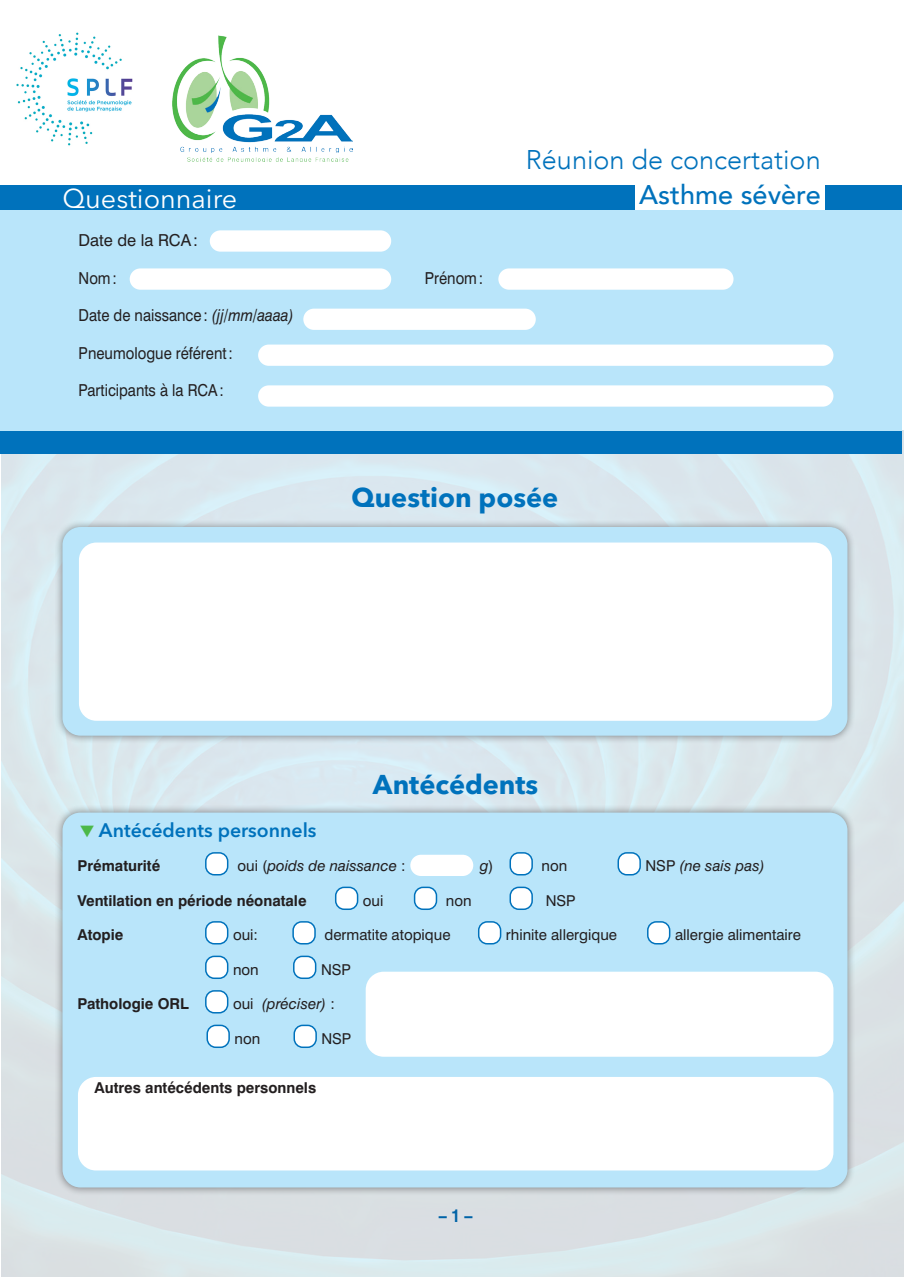
<style>
.page{position:relative;width:910px;height:1280px;background:#fff}
.page>*{position:absolute;margin:0;border:0;box-sizing:border-box;transform-origin:0 0}
.t1{font:700 27px "Avenir Next LT Pro";color:#0072bc}
.t2{font:300 27px "Avenir";color:#0072bc}
.t3{font:27px "Avenir Next LT Pro";color:#fff}
.t4{font:500 27px "Avenir";color:#0072bc}
.t5{font:600 19.5px "Avenir Next LT Pro";color:#0072bc}
.t6{font:700 18px "Swiss 721 BT";color:#0072bc;scale:.9 1}
.t7{font:16.5px "Swiss 721 BT";color:#231f20;scale:.9 1}
.t8{font:16.5px "Swiss 721 BT";color:#231f20}
.t9{font:700 15px "Swiss 721 BT";color:#231f20}
.t10{font:15px "Swiss 721 BT";color:#231f20}
.t11{font:italic 15px "Swiss 721 BT";color:#231f20}
.s1{font-style:italic}
.s2{color:#4cb848}
.s3{font-style:normal}
</style>
<div class="page">
<img style="left:1px;top:430px;width:902px;height:846px">
<div style="left:0;top:200px;width:901px;height:232px;background:#b9e5fa"></div>
<div style="left:54px;top:804px;width:802px;height:392px;background:#231f20;opacity:.5"></div>
<div style="left:63px;top:812px;width:784px;height:375px;background:#b9e5fa;border-radius:18px"></div>
<div style="left:54px;top:519px;width:802px;height:225px;background:#231f20;opacity:.5"></div>
<div style="left:63px;top:527px;width:784px;height:209px;background:#b9e5fa;border-radius:18px"></div>
<div style="left:206px;top:853px;width:22px;height:22px;background:#fff;border-radius:9px"></div>
<div style="left:205px;top:852px;width:23px;height:23px;border:2px solid #0072bc;border-radius:9px"></div>
<div style="left:510px;top:853px;width:22px;height:22px;background:#fff;border-radius:9px"></div>
<div style="left:509px;top:852px;width:24px;height:23px;border:2px solid #0072bc;border-radius:9px"></div>
<div style="left:618px;top:853px;width:22px;height:22px;background:#fff;border-radius:9px"></div>
<div style="left:617px;top:852px;width:24px;height:23px;border:2px solid #0072bc;border-radius:9px"></div>
<div style="left:336px;top:887px;width:22px;height:22px;background:#fff;border-radius:9px"></div>
<div style="left:335px;top:887px;width:23px;height:23px;border:2px solid #0072bc;border-radius:9px"></div>
<div style="left:415px;top:887px;width:21px;height:22px;background:#fff;border-radius:9px"></div>
<div style="left:414px;top:887px;width:23px;height:23px;border:2px solid #0072bc;border-radius:9px"></div>
<div style="left:510px;top:887px;width:22px;height:22px;background:#fff;border-radius:9px"></div>
<div style="left:509px;top:887px;width:24px;height:23px;border:2px solid #0072bc;border-radius:9px"></div>
<div style="left:206px;top:922px;width:22px;height:22px;background:#fff;border-radius:9px"></div>
<div style="left:205px;top:921px;width:23px;height:23px;border:2px solid #0072bc;border-radius:9px"></div>
<div style="left:293px;top:922px;width:22px;height:22px;background:#fff;border-radius:9px"></div>
<div style="left:292px;top:921px;width:24px;height:23px;border:2px solid #0072bc;border-radius:9px"></div>
<div style="left:479px;top:922px;width:22px;height:22px;background:#fff;border-radius:9px"></div>
<div style="left:478px;top:921px;width:23px;height:23px;border:2px solid #0072bc;border-radius:9px"></div>
<div style="left:648px;top:922px;width:22px;height:22px;background:#fff;border-radius:9px"></div>
<div style="left:647px;top:921px;width:23px;height:23px;border:2px solid #0072bc;border-radius:9px"></div>
<div style="left:206px;top:956px;width:22px;height:22px;background:#fff;border-radius:9px"></div>
<div style="left:205px;top:956px;width:23px;height:23px;border:2px solid #0072bc;border-radius:9px"></div>
<div style="left:294px;top:956px;width:22px;height:22px;background:#fff;border-radius:9px"></div>
<div style="left:293px;top:956px;width:23px;height:23px;border:2px solid #0072bc;border-radius:9px"></div>
<div style="left:206px;top:991px;width:22px;height:22px;background:#fff;border-radius:9px"></div>
<div style="left:205px;top:990px;width:23px;height:23px;border:2px solid #0072bc;border-radius:9px"></div>
<div style="left:207px;top:1025px;width:22px;height:22px;background:#fff;border-radius:9px"></div>
<div style="left:206px;top:1025px;width:24px;height:23px;border:2px solid #0072bc;border-radius:9px"></div>
<div style="left:294px;top:1025px;width:22px;height:22px;background:#fff;border-radius:9px"></div>
<div style="left:293px;top:1025px;width:24px;height:23px;border:2px solid #0072bc;border-radius:9px"></div>
<div style="left:79px;top:542px;width:753px;height:179px;background:#fff;border-radius:17px"></div>
<div style="left:410px;top:855px;width:63px;height:21px;background:#fff;border-radius:11px"></div>
<div style="left:366px;top:972px;width:467px;height:85px;background:#fff;border-radius:18px"></div>
<div style="left:78px;top:1077px;width:755px;height:93px;background:#fff;border-radius:18px"></div>
<div style="left:130px;top:268px;width:261px;height:22px;background:#fff;border-radius:11px"></div>
<div style="left:258px;top:345px;width:575px;height:21px;background:#fff;border-radius:11px"></div>
<div style="left:258px;top:385px;width:575px;height:22px;background:#fff;border-radius:11px"></div>
<div style="left:498px;top:268px;width:235px;height:22px;background:#fff;border-radius:11px"></div>
<div style="left:210px;top:230px;width:181px;height:22px;background:#fff;border-radius:11px"></div>
<div style="left:303px;top:309px;width:233px;height:21px;background:#fff;border-radius:11px"></div>
<img style="left:173px;top:35px;width:180px;height:127px">
<div style="left:0;top:186px;width:901px;height:24px;background:#0072bc"></div>
<div style="left:635px;top:184px;width:190px;height:26px;background:#fff"></div>
<div style="left:0;top:431px;width:901px;height:23px;background:#0072bc"></div>
<img style="left:16px;top:32px;width:117px;height:114px">
<h1 class="t3" style="left:63px;top:182px;width:176px">Questionnaire</h1>
<p class="t8" style="left:79px;top:230px;width:121px">Date de la RCA:</p>
<p class="t7" style="left:79px;top:268px;width:44px">Nom:</p>
<p class="t7" style="left:425px;top:268px;width:66px">Prénom:</p>
<p class="t7" style="left:79px;top:305px;width:241px">Date de naissance: <span class="s1">(jj/mm/aaaa)</span></p>
<p class="t7" style="left:79px;top:343px;width:173px">Pneumologue référent:</p>
<p class="t7" style="left:79px;top:380px;width:163px">Participants à la RCA:</p>
<h1 class="t2" style="left:526px;top:143px;width:296px">Réunion de concertation</h1>
<h1 class="t4" style="left:639px;top:171px;width:183px">Asthme sévère</h1>
<h1 class="t1" style="left:352px;top:481px;width:208px">Question posée</h1>
<h1 class="t1" style="left:373px;top:768px;width:167px">Antécédents</h1>
<h2 class="t5" style="left:80px;top:818px;width:238px"><span class="s2">▼</span> Antécédents personnels</h2>
<p class="t9" style="left:77px;top:856px;width:84px">Prématurité</p>
<p class="t11" style="left:238px;top:856px;width:170px"><span class="s3">oui (</span>poids de naissance <span class="s3">:</span></p>
<p class="t11" style="left:480px;top:856px;width:15px">g<span class="s3">)</span></p>
<p class="t10" style="left:542px;top:856px;width:27px">non</p>
<p class="t11" style="left:645px;top:856px;width:121px"><span class="s3">NSP</span> (ne sais pas)</p>
<p class="t9" style="left:77px;top:891px;width:231px">Ventilation en période néonatale</p>
<p class="t10" style="left:363px;top:891px;width:22px">oui</p>
<p class="t10" style="left:446px;top:891px;width:27px">non</p>
<p class="t10" style="left:537px;top:891px;width:40px">☐ NSP</p>
<p class="t9" style="left:77px;top:925px;width:48px">Atopie</p>
<p class="t10" style="left:233px;top:925px;width:27px">oui:</p>
<p class="t10" style="left:324px;top:925px;width:128px">dermatite atopique</p>
<p class="t10" style="left:506px;top:925px;width:113px">rhinite allergique</p>
<p class="t10" style="left:675px;top:925px;width:128px">allergie alimentaire</p>
<p class="t10" style="left:233px;top:960px;width:27px">non</p>
<p class="t10" style="left:321px;top:960px;width:31px">NSP</p>
<p class="t9" style="left:77px;top:994px;width:113px">Pathologie ORL</p>
<p class="t11" style="left:233px;top:994px;width:103px"><span class="s3">oui</span> (préciser) <span class="s3">:</span></p>
<p class="t10" style="left:234px;top:1029px;width:27px">non</p>
<p class="t10" style="left:321px;top:1029px;width:31px">NSP</p>
<p class="t9" style="left:94px;top:1079px;width:223px">Autres antécédents personnels</p>
<p class="t6" style="left:439px;top:1205px;width:39px">– 1 –</p>
</div>
